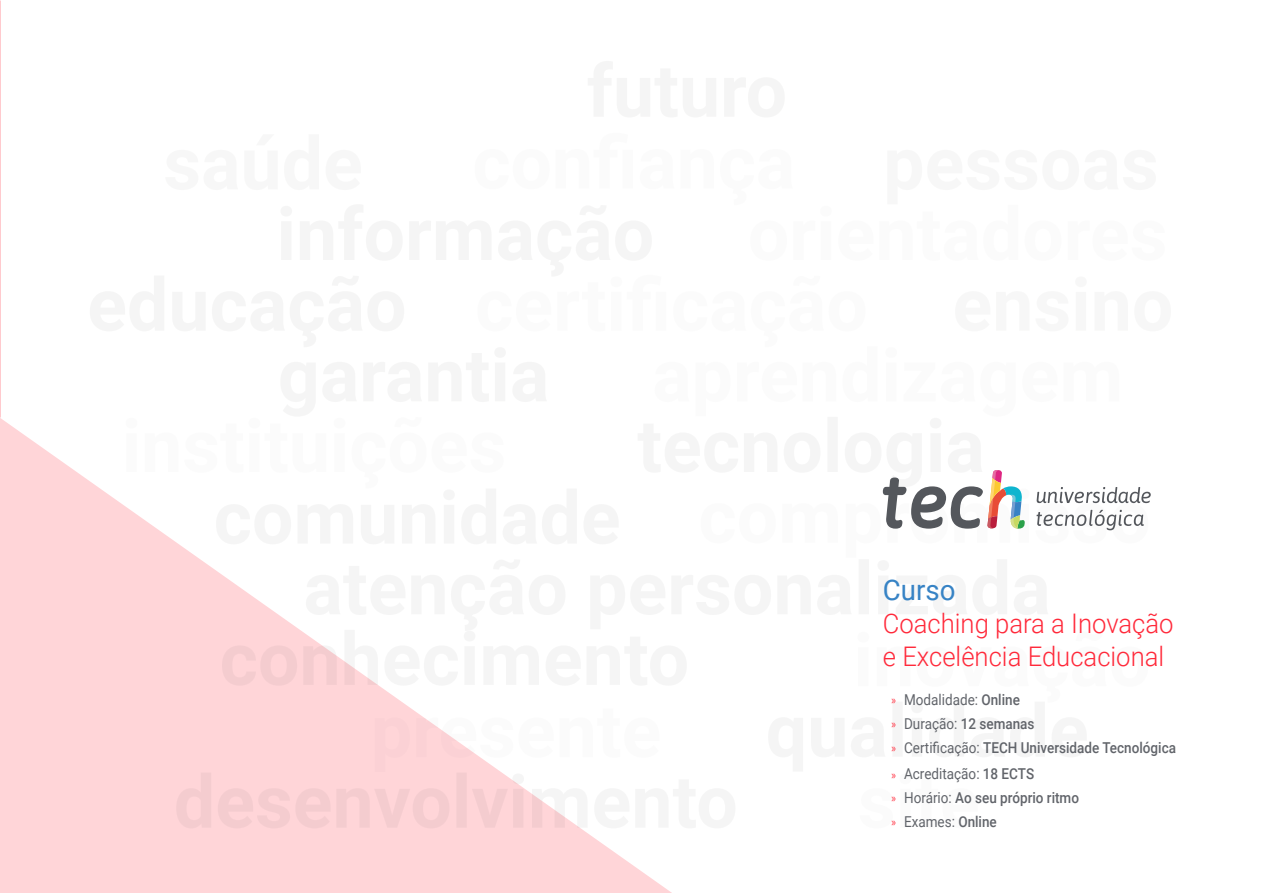
<style>
.page{position:relative;width:1263px;height:893px;background:#fff}
.page>*{position:absolute;margin:0;border:0;box-sizing:border-box;transform-origin:0 0}
.t1{font:28.5px "Roboto";color:#3783c5}
.t2{font:300 27px/33px "Roboto";color:#ff293a;scale:.95 1}
.t3{font:500 15px/23.7px "Roboto";color:#61646a;scale:.9 1}
.s1{font-family:"Myriad Pro";font-weight:400;font-size:12px;color:#ff293a}
.s2{font-weight:400}
</style>
<div class="page">
<svg style="left:0;top:418px;width:672px;height:475px;fill:#ffd5d8"></svg>
<svg style="left:90px;top:418px;width:1061px;height:140px"></svg>
<h1 class="t1" style="left:883px;top:570px;width:74px">Curso</h1>
<h2 class="t2" style="left:883px;top:606px;width:308px">Coaching para a Inovação e Excelência Educacional</h2>
<p class="t3" style="left:891px;top:687px;width:318px"><span class="s1">»</span> <span class="s2">Modalidade:</span> Online<br><span class="s1">»</span> <span class="s2">Duração:</span> 12 semanas<br><span class="s1">»</span> <span class="s2">Certificação:</span> TECH Universidade Tecnológica</p>
<p class="t3" style="left:891px;top:761px;width:210px"><span class="s1">»</span> <span class="s2">Acreditação:</span> 18 ECTS<br><span class="s1">»</span> <span class="s2">Horário:</span> Ao seu próprio ritmo <span class="s1">»</span> <span class="s2">Exames:</span> Online</p>
</div>
